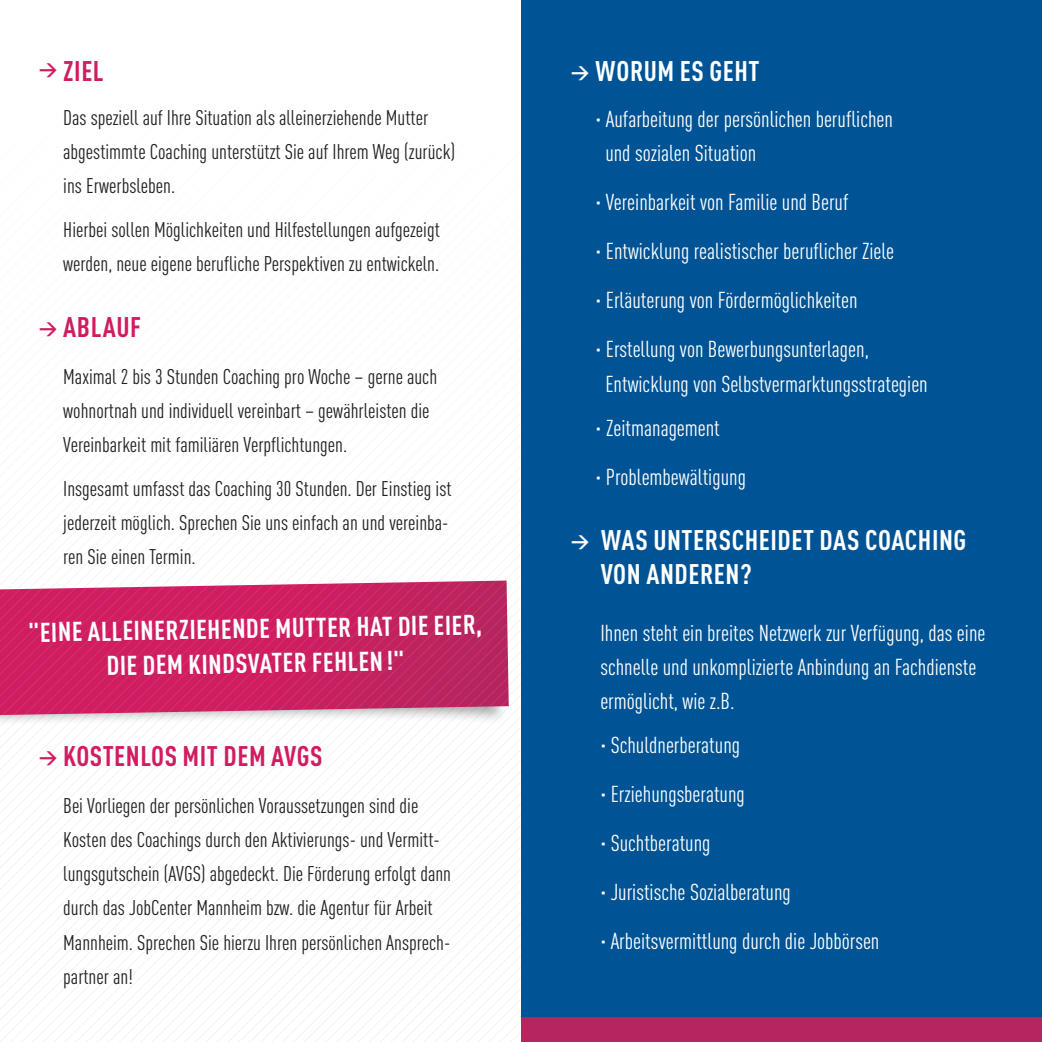
<style>
.page{position:relative;width:1042px;height:1042px;background:#fff}
.page>*{position:absolute;margin:0;border:0;box-sizing:border-box;transform-origin:0 0}
.t1{font:700 condensed 28px/34.1px "DIN Pro";letter-spacing:.02em;color:#fff}
.t2{font:700 condensed 28px "DIN Pro";letter-spacing:.02em;color:#d01c60}
.t3{font:700 condensed 26.95px/34.6px "DIN Pro";color:#fff;text-align:center}
.t4{font:condensed 22.75px/49px "DIN Pro";color:#fff}
.t5{font:condensed 21px/34.1px "DIN Pro";color:#231f20}
.s1{font-weight:500}
</style>
<div class="page">
<svg style="left:0;top:673px;width:521px;height:369px"></svg>
<div style="left:521px;top:0;width:521px;height:1042px;background:#005495"></div>
<div style="left:521px;top:1017px;width:521px;height:25px;background:#b6255e"></div>
<div style="left:0;top:590px;width:509px;height:135px;background:#231f20;opacity:.4"></div>
<svg style="left:0;top:587px;width:110px;height:128px;background:#d02264"></svg>
<svg style="left:110px;top:580px;width:399px;height:135px;background:#ca2f6a"></svg>
<h1 class="t2" style="left:38px;top:50px;width:67px"><span class="s1">→</span> ZIEL</h1>
<p class="t5" style="left:63px;top:99px;width:393px">Das speziell auf Ihre Situation als alleinerziehende Mutter abgestimmte Coaching unterstützt Sie auf Ihrem Weg (zurück) ins Erwerbsleben.</p>
<p class="t5" style="left:63px;top:211px;width:378px">Hierbei sollen Möglichkeiten und Hilfestellungen aufgezeigt werden, neue eigene berufliche Perspektiven zu entwickeln.</p>
<h1 class="t2" style="left:38px;top:306px;width:104px"><span class="s1">→</span> ABLAUF</h1>
<p class="t5" style="left:63px;top:357px;width:375px">Maximal 2 bis 3 Stunden Coaching pro Woche – gerne auch wohnortnah und individuell vereinbart – gewährleisten die<br>Vereinbarkeit mit familiären Verpflichtungen.</p>
<p class="t5" style="left:63px;top:470px;width:390px">Insgesamt umfasst das Coaching 30 Stunden. Der Einstieg ist jederzeit möglich. Sprechen Sie uns einfach an und vereinba&shy;ren Sie einen Termin.</p>
<p class="t3" style="left:28px;top:613px;width:456px;rotate:-1deg">"EINE ALLEINERZIEHENDE MUTTER HAT DIE EIER,<br>DIE DEM KINDSVATER FEHLEN!"</p>
<h1 class="t2" style="left:38px;top:735px;width:286px"><span class="s1">→</span> KOSTENLOS MIT DEM AVGS</h1>
<p class="t5" style="left:63px;top:787px;width:389px">Bei Vorliegen der persönlichen Voraussetzungen sind die Kosten des Coachings durch den Aktivierungs- und Vermitt&shy;lungsgutschein (AVGS) abgedeckt. Die Förderung erfolgt dann durch das JobCenter Mannheim bzw. die Agentur für Arbeit Mannheim. Sprechen Sie hierzu Ihren persönlichen Ansprech&shy;partner an!</p>
<h1 class="t1" style="left:570px;top:51px;width:190px"><span class="s1">→</span> WORUM ES GEHT</h1>
<p class="t4" style="left:605px;top:100px;width:289px;line-height:34.1px;text-indent:-10px">· Aufarbeitung der persönlichen beruflichen und sozialen Situation</p>
<p class="t4" style="left:595px;top:176px;width:300px">· Vereinbarkeit von Familie und Beruf<br>· Entwicklung realistischer beruflicher Ziele · Erläuterung von Fördermöglichkeiten<br>· Erstellung von Bewerbungsunterlagen,</p>
<p class="t4" style="left:595px;top:360px;width:334px;line-height:44.1px;text-indent:10px">Entwicklung von Selbstvermarktungsstrategien · Zeitmanagement</p>
<p class="t4" style="left:595px;top:450px;width:152px">· Problembewältigung</p>
<h1 class="t1" style="left:601px;top:521px;width:367px;text-indent:-30px"><span class="s1">→</span> WAS UNTERSCHEIDET DAS COACHING<br>VON ANDEREN?</h1>
<p class="t4" style="left:600px;top:614px;width:386px;line-height:34.1px">Ihnen steht ein breites Netzwerk zur Verfügung, das eine schnelle und unkomplizierte Anbindung an Fachdienste ermöglicht, wie z.B.</p>
<p class="t4" style="left:600px;top:719px;width:281px">· Schuldnerberatung<br>· Erziehungsberatung<br>· Suchtberatung<br>· Juristische Sozialberatung<br>· Arbeitsvermittlung durch die Jobbörsen</p>
</div>
